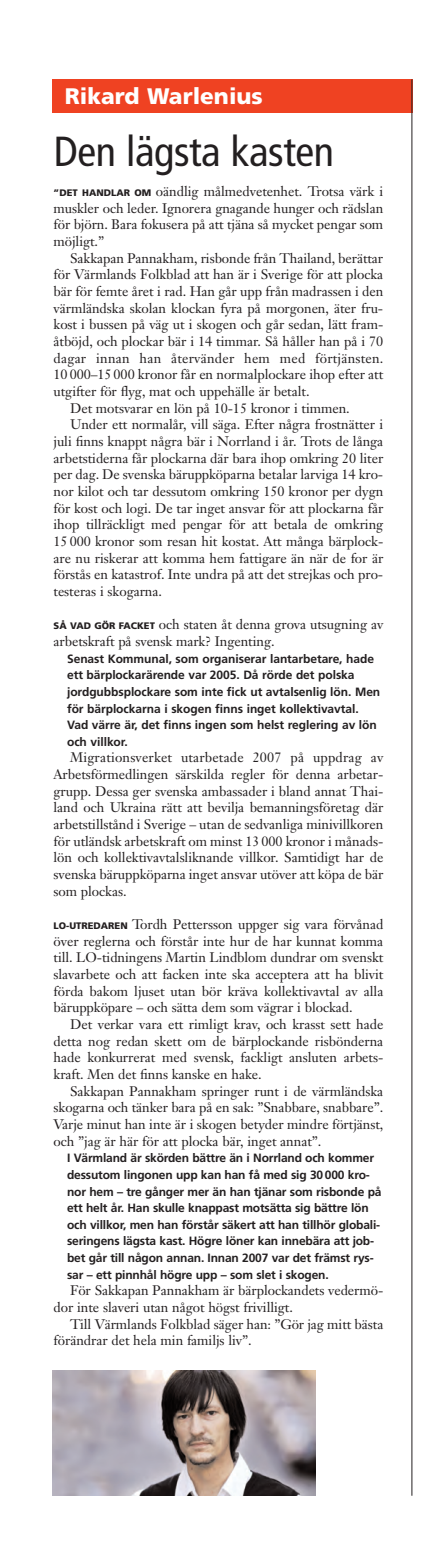
<style>
.page{position:relative;width:438px;height:1546px;background:#fff}
.page>*{position:absolute;margin:0;border:0;box-sizing:border-box;transform-origin:0 0}
.t1{font:condensed 42px "Frutiger";letter-spacing:-.01em;color:#231f20}
.t2{font:900 22.5px "Frutiger";color:#fff}
.t3{font:13.65px/16.6px "Janson Text";letter-spacing:-.005em;color:#231f20;text-align:justify}
.t4{font:13.65px "Janson Text";letter-spacing:.015em;color:#231f20}
.t5{font:700 12px/16.6px "Frutiger";letter-spacing:-.015em;color:#231f20}
.s1{font-family:"Frutiger";font-weight:900;font-size:9.45px}
</style>
<div class="page">
<img style="left:52px;top:1370px;width:263px;height:125px">
<div style="left:52px;top:79px;width:360px;height:34px;background:#ef4222"></div>
<hr style="left:411px;top:79px;width:1px;height:1416px;background:#231f20">
<h2 class="t2" style="left:65px;top:87px;width:199px">Rikard Warlenius</h2>
<h1 class="t1" style="left:54px;top:135px;width:281px">Den lägsta kasten</h1>
<p class="t3" style="left:53px;top:184px;width:331px"><span class="s1">”DET HANDLAR OM</span> oändlig målmedvetenhet. Trotsa värk i muskler och leder. Ignorera gnagande hunger och rädslan för björn. Bara fokusera på att tjäna så mycket pengar som möjligt.”</p>
<p class="t3" style="left:70px;top:251px;width:314px">Sakkapan Pannakham, risbonde från Thailand, berättar</p>
<p class="t3" style="left:53px;top:268px;width:331px">för Värmlands Folkblad att han är i Sverige för att plocka</p>
<p class="t3" style="left:53px;top:284px;width:331px">bär för femte året i rad. Han går upp från madrassen i den</p>
<p class="t3" style="left:53px;top:301px;width:331px">värmländska skolan klockan fyra på morgonen, äter fru-</p>
<p class="t3" style="left:53px;top:318px;width:331px">kost i bussen på väg ut i skogen och går sedan, lätt fram-</p>
<p class="t3" style="left:53px;top:334px;width:331px">åtböjd, och plockar bär i 14 timmar. Så håller han på i 70</p>
<p class="t4" style="left:53px;top:352px;width:331px">dagar innan han återvänder hem med förtjänsten.</p>
<p class="t3" style="left:53px;top:368px;width:331px">10 000–15 000 kronor får en normalplockare ihop efter att</p>
<p class="t3" style="left:53px;top:384px;width:257px">utgifter för flyg, mat och uppehälle är betalt.</p>
<p class="t3" style="left:70px;top:401px;width:281px">Det motsvarar en lön på 10-15 kronor i timmen.</p>
<p class="t3" style="left:70px;top:417px;width:314px">Under ett normalår, vill säga. Efter några frostnätter i</p>
<p class="t3" style="left:53px;top:434px;width:331px">juli finns knappt några bär i Norrland i år. Trots de långa</p>
<p class="t3" style="left:53px;top:451px;width:331px">arbetstiderna får plockarna där bara ihop omkring 20 liter</p>
<p class="t3" style="left:53px;top:467px;width:331px">per dag. De svenska bäruppköparna betalar larviga 14 kro-</p>
<p class="t3" style="left:53px;top:484px;width:331px">nor kilot och tar dessutom omkring 150 kronor per dygn</p>
<p class="t3" style="left:53px;top:501px;width:331px">för kost och logi. De tar inget ansvar för att plockarna får</p>
<p class="t3" style="left:53px;top:517px;width:331px">ihop tillräckligt med pengar för att betala de omkring</p>
<p class="t3" style="left:53px;top:534px;width:331px">15 000 kronor som resan hit kostat. Att många bärplock-</p>
<p class="t3" style="left:53px;top:551px;width:331px">are nu riskerar att komma hem fattigare än när de for är</p>
<p class="t3" style="left:53px;top:567px;width:331px">förstås en katastrof. Inte undra på att det strejkas och pro-</p>
<p class="t3" style="left:53px;top:584px;width:110px">testeras i skogarna.</p>
<p class="t3" style="left:53px;top:617px;width:331px"><span class="s1">SÅ VAD GÖR FACKET</span> och staten åt denna grova utsugning av arbetskraft på svensk mark? Ingenting.</p>
<p class="t5" style="left:67px;top:651px;width:314px">Senast Kommunal, som organiserar lantarbetare, hade ett bärplockarärende var 2005. Då rörde det polska jordgubbsplockare som inte fick ut avtalsenlig lön. Men för bärplockarna i skogen finns inget kollektivavtal.<br>Vad värre är, det finns ingen som helst reglering av lön och villkor.</p>
<p class="t3" style="left:53px;top:750px;width:331px;text-indent:17px">Migrationsverket utarbetade 2007 på uppdrag av Arbetsförmedlingen särskilda regler för denna arbetar&shy;grupp. Dessa ger svenska ambassader i bland annat Thai&shy;land och Ukraina rätt att bevilja bemanningsföretag där arbetstillstånd i Sverige – utan de sedvanliga minivillkoren för utländsk arbetskraft om minst 13 000 kronor i månads&shy;lön och kollektivavtalsliknande villkor. Samtidigt har de svenska bäruppköparna inget ansvar utöver att köpa de bär som plockas.</p>
<p class="t3" style="left:53px;top:917px;width:331px"><span class="s1">LO-UTREDAREN</span> Tordh Pettersson uppger sig vara förvånad över reglerna och förstår inte hur de har kunnat komma till. LO-tidningens Martin Lindblom dundrar om svenskt slavarbete och att facken inte ska acceptera att ha blivit förda bakom ljuset utan bör kräva kollektivavtal av alla bäruppköpare – och sätta dem som vägrar i blockad.</p>
<p class="t3" style="left:53px;top:1017px;width:331px;text-indent:17px">Det verkar vara ett rimligt krav, och krasst sett hade detta nog redan skett om de bärplockande risbönderna hade konkurrerat med svensk, fackligt ansluten arbets&shy;kraft. Men det finns kanske en hake.</p>
<p class="t3" style="left:53px;top:1083px;width:331px;text-indent:17px">Sakkapan Pannakham springer runt i de värmländska skogarna och tänker bara på en sak: ”Snabbare, snabbare”.<br>Varje minut han inte är i skogen betyder mindre förtjänst, och ”jag är här för att plocka bär, inget annat”.</p>
<p class="t5" style="left:67px;top:1150px;width:315px">I Värmland är skörden bättre än i Norrland och kommer dessutom lingonen upp kan han få med sig 30000 kro&shy;nor hem – tre gånger mer än han tjänar som risbonde på ett helt år. Han skulle knappast motsätta sig bättre lön och villkor, men han förstår säkert att han tillhör globali&shy;seringens lägsta kast. Högre löner kan innebära att job&shy;bet går till någon annan. Innan 2007 var det främst rys&shy;sar – ett pinnhål högre upp – som slet i skogen.</p>
<p class="t3" style="left:53px;top:1283px;width:331px;text-indent:17px">För Sakkapan Pannakham är bärplockandets vedermö&shy;dor inte slaveri utan något högst frivilligt.</p>
<p class="t3" style="left:53px;top:1317px;width:331px;text-indent:17px">Till Värmlands Folkblad säger han: ”Gör jag mitt bästa förändrar det hela min familjs liv”.</p>
</div>
